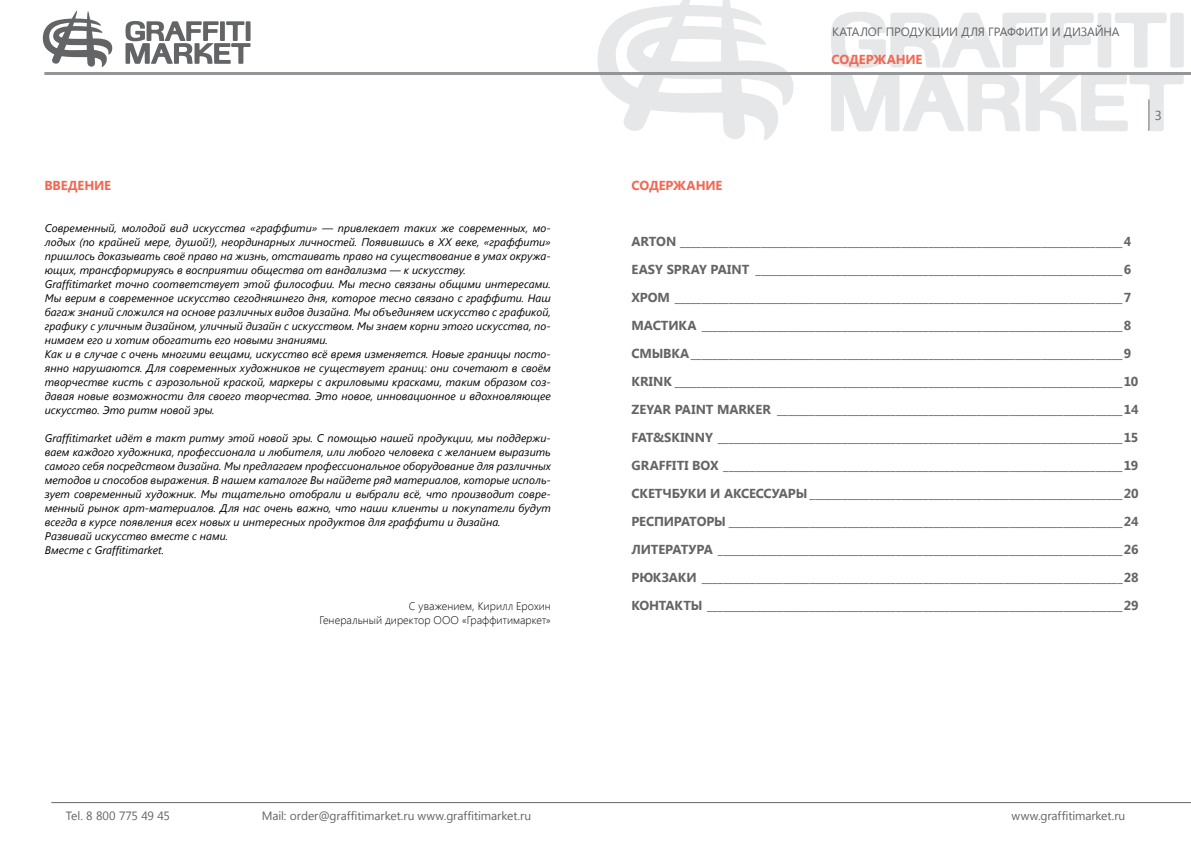
<style>
.page{position:relative;width:1191px;height:842px;background:#fff}
.page>*{position:absolute;margin:0;border:0;box-sizing:border-box;transform-origin:0 0}
.t1{font:700 13px/28px "Segoe UI";letter-spacing:-.01em;color:#636466}
.t2{font:700 13px "Segoe UI";letter-spacing:-.015em;color:#f26853}
.t3{font:13px "Segoe UI";color:#636466}
.t4{font:12px "Segoe UI";letter-spacing:-.005em;color:#636466}
.t5{font:italic 11px/14px "Segoe UI";letter-spacing:.005em;color:#000}
.t6{font:300 11px/14px "Segoe UI";letter-spacing:.005em;color:#000;text-align:right}
</style>
<div class="page">
<svg style="left:831px;top:12px;width:262px;height:56px"></svg>
<div style="left:1097px;top:13px;width:14px;height:55px;background:#e6e7e8;border-radius:3px"></div>
<svg style="left:1115px;top:13px;width:51px;height:55px"></svg>
<div style="left:1170px;top:13px;width:13px;height:55px;background:#e6e7e8;border-radius:3px"></div>
<svg style="left:831px;top:75px;width:352px;height:56px"></svg>
<svg style="left:597px;top:0;width:197px;height:140px"></svg>
<hr style="left:1148px;top:99px;width:1px;height:32px;background:#636466">
<svg style="left:125px;top:21px;width:125px;height:43px"></svg>
<svg style="left:42px;top:10px;width:71px;height:57px"></svg>
<hr style="left:51px;top:802px;width:1140px;height:1px;background:#636466">
<hr style="left:44px;top:72px;width:1147px;height:3px;background:#939598">
<p class="t2" style="left:44px;top:176px;width:68px">ВВЕДЕНИЕ</p>
<p class="t5" style="left:45px;top:221px;width:507px">Современный, молодой вид искусства «граффити» — привлекает таких же современных, мо&shy;лодых (по крайней мере, душой!), неординарных личностей. Появившись в ХХ веке, «граффити» пришлось доказывать своё право на жизнь, отстаивать право на существование в умах окружа&shy;ющих, трансформируясь в восприятии общества от вандализма — к искусству.<br>Graffitimarket точно соответствует этой философии. Мы тесно связаны общими интересами.<br>Мы верим в современное искусство сегодняшнего дня, которое тесно связано с граффити. Наш багаж знаний сложился на основе различных видов дизайна. Мы объединяем искусство с графикой, графику с уличным дизайном, уличный дизайн с искусством. Мы знаем корни этого искусства, по&shy;нимаем его и хотим обогатить его новыми знаниями.<br>Как и в случае с очень многими вещами, искусство всё время изменяется. Новые границы посто&shy;янно нарушаются. Для современных художников не существует границ: они сочетают в своём творчестве кисть с аэрозольной краской, маркеры с акриловыми красками, таким образом соз&shy;давая новые возможности для своего творчества. Это новое, инновационное и вдохновляющее искусство. Это ритм новой эры.</p>
<p class="t5" style="left:45px;top:431px;width:507px">Graffitimarket идёт в такт ритму этой новой эры. С помощью нашей продукции, мы поддержи&shy;ваем каждого художника, профессионала и любителя, или любого человека с желанием выразить самого себя посредством дизайна. Мы предлагаем профессиональное оборудование для различных методов и способов выражения. В нашем каталоге Вы найдете ряд материалов, которые исполь&shy;зует современный художник. Мы тщательно отобрали и выбрали всё, что производит совре&shy;менный рынок арт-материалов. Для нас очень важно, что наши клиенты и покупатели будут всегда в курсе появления всех новых и интересных продуктов для граффити и дизайна.<br>Развивай искусство вместе с нами.<br>Вместе с Graffitimarket.</p>
<p class="t6" style="left:319px;top:599px;width:233px">С уважением, Кирилл Ерохин<br>Генеральный директор ООО «Граффитимаркет»</p>
<p class="t4" style="left:832px;top:23px;width:289px">КАТАЛОГ ПРОДУКЦИИ ДЛЯ ГРАФФИТИ И ДИЗАЙНА</p>
<p class="t2" style="left:831px;top:50px;width:74px">СОДЕ РЖАНИЕ</p>
<p class="t3" style="left:1155px;top:106px;width:9px">3</p>
<p class="t2" style="left:631px;top:176px;width:74px">СОДЕ РЖАНИЕ</p>
<p class="t1" style="left:631px;top:227px;width:501px">ARTON __________________________________________________________________________________4<br>EASY SPRAY</p>
<p class="t1" style="left:631px;top:255px;width:508px;text-indent:79px">PAINT ____________________________________________________________________6<br>ХРОМ ___________________________________________________________________________________7<br>МАСТИКА ______________________________________________________________________________8<br>СМЫВКА________________________________________________________________________________9<br>KRINK ___________________________________________________________________________________10<br>ZEYAR PAINT MARKER ________________________________________________________________14<br>FAT&amp;SKINNY</p>
<p class="t1" style="left:631px;top:423px;width:508px;text-align:justify;text-indent:86px">___________________________________________________________________________15<br>GRA FFITI BOX __________________________________________________________________________19<br>СКЕТЧБУКИ И АКСЕССУАРЫ __________________________________________________________20<br>РЕ СПИРАТОРЫ _________________________________________________________________________24<br>ЛИТЕРАТУРА ___________________________________________________________________________26<br>РЮКЗАКИ ______________________________________________________________________________28<br>КОНТАКТЫ _____________________________________________________________________________29</p>
<p class="t4" style="left:66px;top:807px;width:106px">Tel. 8 800 775 49 45</p>
<p class="t4" style="left:262px;top:807px;width:271px">Mail: order@graffitimarket.ru www.graffitimarket.ru</p>
<p class="t4" style="left:1011px;top:807px;width:115px">www.graffitimarket.ru</p>
</div>
